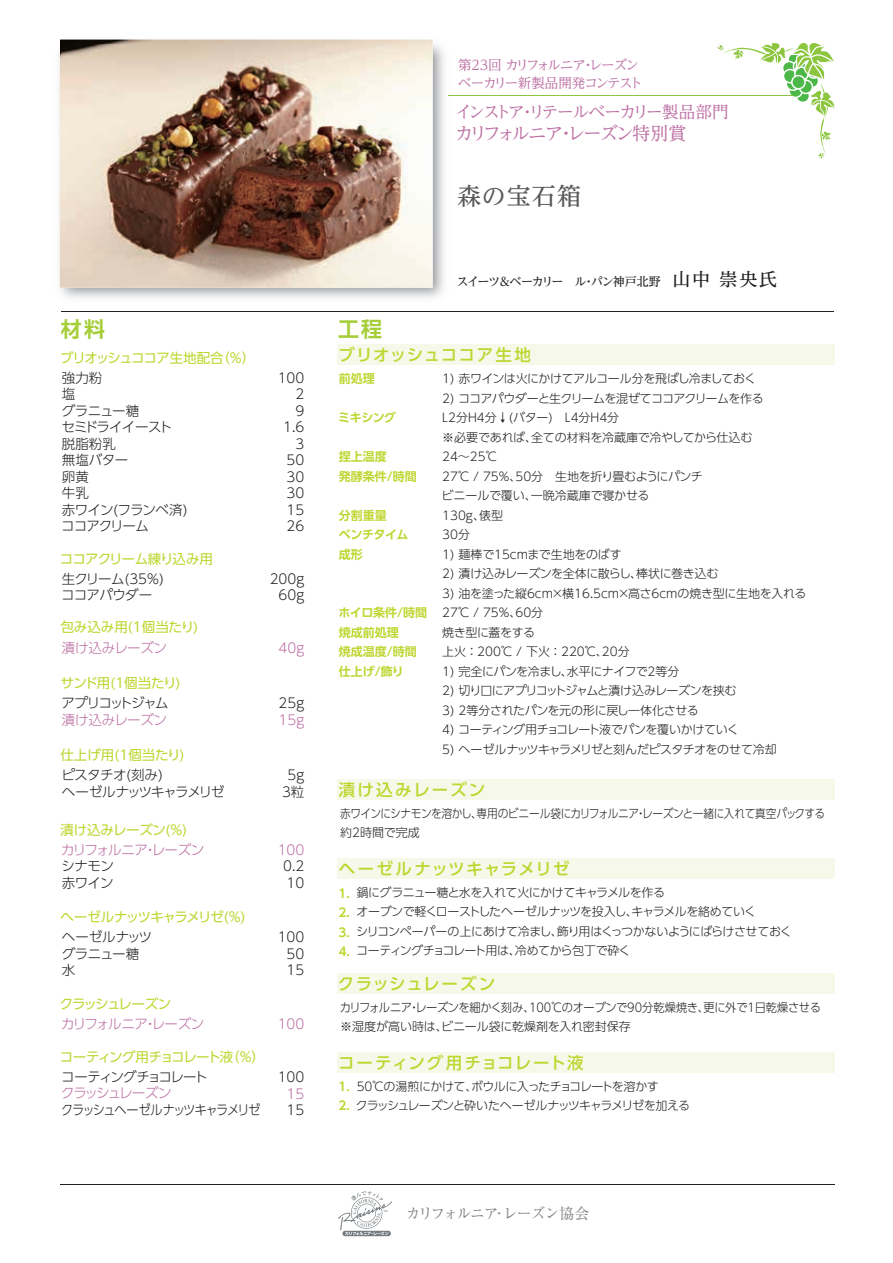
<style>
.page{position:relative;width:893px;height:1263px;background:#fff}
.page>*{position:absolute;margin:0;border:0;box-sizing:border-box;transform-origin:0 0}
.t1{font:500 24px "Reim Yonz Pro";letter-spacing:.04em;color:#57585a}
.t2{font:700 21px "UD Shin Go Pro De";color:#a6ce39}
.t3{font:18px "Reim Yonz Pro";letter-spacing:-.08em;color:#bd6fa4}
.t4{font:500 16.5px "UD Shin Go Pro";letter-spacing:.06em;color:#bed630}
.t5{font:16.5px "Reim Yonz Pro";letter-spacing:-.09em;color:#bd6fa4}
.t6{font:500 16.5px "UD Shin Go Pro";letter-spacing:.085em;color:#bed630}
.t7{font:500 16.5px "UD Shin Go Pro";letter-spacing:.055em;color:#bed630}
.t8{font:500 16.5px "UD Shin Go Pro";letter-spacing:.14em;color:#bed630}
.t9{font:15px "A TTC Ryumin Regular";letter-spacing:-.075em;color:#808285}
.t10{font:300 13.5px/16.5px "UD Shin Go Pro";letter-spacing:-.045em;color:#231f20}
.t11{font:13.5px/18px "Reim Yonz Pro";letter-spacing:-.085em;color:#bd6fa4}
.t12{font:300 13.5px "UD Shin Go Pro";letter-spacing:-.035em;color:#bb6da2}
.t13{font:13.5px "UD Shin Go Pro";letter-spacing:-.07em;color:#bed630}
.t14{font:300 13.5px "UD Shin Go Pro";letter-spacing:-.055em;color:#bb6da2}
.t15{font:13.5px "UD Shin Go Pro";color:#bed630}
.t16{font:300 13.5px/16.5px "UD Shin Go Pro";color:#231f20;text-align:right}
.t17{font:300 13.5px "UD Shin Go Pro";letter-spacing:-.115em;color:#231f20;scale:.9 1}
.t18{font:13.5px "UD Shin Go Pro";letter-spacing:-.075em;color:#bed630}
.t19{font:13.5px "UD Shin Go Pro";letter-spacing:-.1em;color:#bed630}
.t20{font:300 13.5px/16.5px "UD Shin Go Pro";letter-spacing:-.02em;color:#231f20}
.t21{font:300 13.5px "UD Shin Go Pro";letter-spacing:-.105em;color:#231f20}
.t22{font:13.5px "UD Shin Go Pro";letter-spacing:-.045em;color:#bed630}
.t23{font:13.5px "UD Shin Go Pro";letter-spacing:-.015em;color:#bed630}
.t24{font:13.5px "UD Shin Go Pro";letter-spacing:-.095em;color:#bed630}
.t25{font:300 13.5px "UD Shin Go Pro";letter-spacing:-.12em;color:#231f20}
.t26{font:300 13.5px "UD Shin Go Pro";letter-spacing:-.105em;color:#bb6da2}
.t27{font:300 12px/19.5px "UD Shin Go Pro";letter-spacing:-.03em;color:#231f20}
.t28{font:300 12px/19.5px "UD Shin Go Pr 6";letter-spacing:-.035em;color:#231f20}
.t29{font:300 12px/19.5px "UD Shin Go Pro";color:#231f20}
.t30{font:300 12px/19.5px "UD Shin Go Pr 6";letter-spacing:-.035em;color:#231f20;scale:.94 1}
.t31{font:300 12px/19.5px "UD Shin Go Pr 6";letter-spacing:-.035em;color:#231f20;scale:.89 1}
.t32{font:700 12px/19.5px "UD Shin Go Pro De";color:#bed630}
.t33{font:300 12px "UD Shin Go Pro";letter-spacing:-.065em;color:#231f20}
.t34{font:500 12px "Reim Yonz Pro";letter-spacing:-.095em;color:#231f20}
.t35{font:700 12px/19.5px "UD Shin Go Pro De";letter-spacing:-.02em;color:#bed630}
.t36{font:700 12px/19.5px "UD Shin Go Pr 6 De";color:#bed630;text-align:justify}
.s1{font-size:18px}
</style>
<div class="page">
<hr style="left:60px;top:1184px;width:774px;height:1px;background:#231f20">
<hr style="left:61px;top:312px;width:773px;height:1px;background:#231f20">
<svg style="left:716px;top:42px;width:119px;height:117px"></svg>
<img style="left:59px;top:39px;width:390px;height:259px">
<hr style="left:449px;top:95px;width:344px;height:1px;background:#8bc63e">
<svg style="left:338px;top:1191px;width:54px;height:45px"></svg>
<div style="left:337px;top:344px;width:497px;height:21px;background:#f6f9e9"></div>
<div style="left:337px;top:779px;width:497px;height:21px;background:#f6f9e9"></div>
<div style="left:337px;top:973px;width:497px;height:21px;background:#f6f9e9"></div>
<img style="left:60px;top:40px;width:373px;height:248px">
<img style="left:61px;top:45px;width:368px;height:239px">
<div style="left:337px;top:858px;width:497px;height:21px;background:#f6f9e9"></div>
<div style="left:337px;top:1052px;width:497px;height:21px;background:#f6f9e9"></div>
<p class="t11" style="left:458px;top:56px;width:186px">第23回 カリフォルニア・レーズンベーカリー新製品開発コンテスト</p>
<h3 class="t5" style="left:455px;top:98px;width:275px">インストア・リテールベーカリー製品部門</h3>
<h3 class="t3" style="left:455px;top:118px;width:233px">カリフォルニア・レーズン特別賞</h3>
<h1 class="t1" style="left:457px;top:176px;width:126px">森の宝石箱</h1>
<h2 class="t2" style="left:61px;top:312px;width:46px">材料</h2>
<h2 class="t2" style="left:338px;top:312px;width:46px">工程</h2>
<p class="t34" style="left:456px;top:272px;width:322px">スイーツ&amp;ベーカリー　ル・パン神戸北野 <span class="s1">山中 崇央氏</span></p>
<p class="t18" style="left:60px;top:347px;width:197px">ブリオッシュココア生地配合（%）</p>
<p class="t10" style="left:61px;top:369px;width:128px">強力粉<br>塩<br>グラニュー糖<br>セミドライイースト脱脂粉乳<br>無塩バター<br>卵黄<br>牛乳<br>赤ワイン(フランベ済)ココアクリーム</p>
<p class="t16" style="left:278px;top:369px;width:28px">100<br>2<br>9<br>1.6<br>3<br>50<br>30<br>30<br>15<br>26</p>
<p class="t13" style="left:60px;top:547px;width:155px">ココアクリーム練り込み用</p>
<p class="t10" style="left:61px;top:570px;width:104px">生クリーム(35%)ココアパウダー</p>
<p class="t10" style="left:270px;top:570px;width:36px;text-align:right">200g<br>60g</p>
<p class="t15" style="left:60px;top:616px;width:139px">包み込み用(1個当たり)</p>
<p class="t12" style="left:62px;top:636px;width:107px">漬け込みレーズン</p>
<p class="t12" style="left:279px;top:636px;width:27px">40g</p>
<p class="t22" style="left:60px;top:672px;width:122px">サンド用(1個当たり)</p>
<p class="t25" style="left:62px;top:692px;width:109px">アプリコットジャム</p>
<p class="t12" style="left:62px;top:709px;width:107px">漬け込みレーズン</p>
<p class="t10" style="left:279px;top:695px;width:27px">25g</p>
<p class="t12" style="left:279px;top:709px;width:27px">15g</p>
<p class="t15" style="left:60px;top:744px;width:126px">仕上げ用(1個当たり)</p>
<p class="t10" style="left:61px;top:766px;width:164px">ピスタチオ(刻み)<br>ヘーゼルナッツキャラメリゼ</p>
<p class="t10" style="left:282px;top:766px;width:24px;text-align:center">5g<br>3粒</p>
<p class="t23" style="left:60px;top:818px;width:128px">漬け込みレーズン(%)</p>
<p class="t14" style="left:61px;top:839px;width:145px">カリフォルニア・レーズン</p>
<p class="t10" style="left:61px;top:857px;width:54px">シナモン赤ワイン</p>
<p class="t12" style="left:278px;top:839px;width:28px">100</p>
<p class="t10" style="left:283px;top:857px;width:23px">0.2<br>10</p>
<p class="t19" style="left:60px;top:906px;width:187px">ヘーゼルナッツキャラメリゼ(%)</p>
<p class="t20" style="left:62px;top:928px;width:92px">ヘーゼルナッツグラニュー糖水</p>
<p class="t10" style="left:287px;top:928px;width:19px;text-align:justify;text-indent:-9px">100<br>50<br>15</p>
<p class="t24" style="left:60px;top:993px;width:113px">クラッシュレーズン</p>
<p class="t14" style="left:61px;top:1013px;width:145px">カリフォルニア・レーズン</p>
<p class="t12" style="left:278px;top:1013px;width:28px">100</p>
<p class="t13" style="left:60px;top:1046px;width:207px">コーティング用チョコレート液（%）</p>
<p class="t21" style="left:61px;top:1066px;width:148px">コーティングチョコレート</p>
<p class="t26" style="left:61px;top:1082px;width:112px">クラッシュレーズン</p>
<p class="t17" style="left:61px;top:1099px;width:223px">クラッシュヘーゼルナッツキャラメリゼ</p>
<p class="t10" style="left:278px;top:1068px;width:28px">100</p>
<p class="t12" style="left:287px;top:1082px;width:19px">15</p>
<p class="t10" style="left:287px;top:1101px;width:19px">15</p>
<h3 class="t7" style="left:338px;top:342px;width:194px">ブリオッシュココア生地</h3>
<p class="t32" style="left:339px;top:368px;width:37px">前処理</p>
<p class="t32" style="left:338px;top:407px;width:59px">ミキシング</p>
<p class="t32" style="left:339px;top:446px;width:79px">捏上温度<br>発酵条件/時間</p>
<p class="t35" style="left:339px;top:505px;width:71px">分割重量<br>ベンチタイム成形</p>
<p class="t32" style="left:338px;top:602px;width:90px">ホイロ条件/時間焼成前処理<br>焼成温度/時間仕上げ/飾り</p>
<p class="t27" style="left:442px;top:368px;width:315px">1) 赤ワインは火にかけてアルコール分を飛ばし冷ましておく</p>
<p class="t27" style="left:442px;top:388px;width:324px">2) ココアパウダーと生クリームを混ぜてココアクリームを作る<br>L2分H4分↓(バター)　L4分H4分<br>※必要であれば、全ての材料を冷蔵庫で冷やしてから仕込む<br>24～25℃<br>27℃ / 75%、50分　生地を折り畳むようにパンチ<br>ビニールで覆い、一晩冷蔵庫で寝かせる<br>130g、俵型<br>30分</p>
<p class="t27" style="left:442px;top:544px;width:181px">1) 麺棒で15cmまで生地をのばす</p>
<p class="t27" style="left:442px;top:563px;width:278px">2) 漬け込みレーズンを全体に散らし、棒状に巻き込む</p>
<p class="t29" style="left:442px;top:583px;width:366px">3) 油を塗った縦6cm×横16.5cm×高さ6cmの焼き型に生地を入れる<br>27℃ / 75%、60分<br>焼き型に蓋をする<br>上火 ：200℃ / 下火 ：220℃、20分</p>
<p class="t27" style="left:442px;top:661px;width:239px">1) 完全にパンを冷まし、水平にナイフで2等分</p>
<p class="t33" style="left:442px;top:681px;width:296px">2) 切り口にアプリコットジャムと漬け込みレーズンを挟む</p>
<p class="t27" style="left:442px;top:700px;width:258px">3) 2等分されたパンを元の形に戻し一体化させる</p>
<p class="t27" style="left:442px;top:719px;width:298px">4) コーティング用チョコレート液でパンを覆いかけていく</p>
<p class="t27" style="left:442px;top:739px;width:336px">5) ヘーゼルナッツキャラメリゼと刻んだピスタチオをのせて冷却</p>
<h3 class="t8" style="left:339px;top:777px;width:148px">漬け込みレーズン</h3>
<p class="t31" style="left:340px;top:803px;width:546px">赤ワインにシナモンを溶かし、専用のビニール袋にカリフォルニア・レーズンと一緒に入れて真空パックする約2時間で完成</p>
<h3 class="t4" style="left:339px;top:856px;width:232px">ヘーゼルナッツキャラメリゼ</h3>
<p class="t36" style="left:336px;top:883px;width:15px">１.<br>２.<br>３.<br>4.</p>
<p class="t28" style="left:356px;top:882px;width:437px">鍋にグラニュー糖と水を入れて火にかけてキャラメルを作る<br>オーブンで軽くローストしたヘーゼルナッツを投入し、キャラメルを絡めていく<br>シリコンペーパーの上にあけて冷まし、飾り用はくっつかないようにばらけさせておくコーティングチョコレート用は、冷めてから包丁で砕く</p>
<h3 class="t4" style="left:338px;top:971px;width:159px">クラッシュレーズン</h3>
<p class="t30" style="left:340px;top:997px;width:514px">カリフォルニア・レーズンを細かく刻み、100℃のオーブンで90分乾燥焼き、更に外で1日乾燥させる※湿度が高い時は、ビニール袋に乾燥剤を入れ密封保存</p>
<h3 class="t6" style="left:338px;top:1050px;width:247px">コーティング用チョコレート液</h3>
<p class="t36" style="left:336px;top:1076px;width:15px">１.<br>２.</p>
<p class="t28" style="left:356px;top:1076px;width:336px">50℃の湯煎にかけて、ボウルに入ったチョコレートを溶かす<br>クラッシュレーズンと砕いたヘーゼルナッツキャラメリゼを加える</p>
<p class="t9" style="left:406px;top:1201px;width:185px">カリフォルニア･レーズン協会</p>
</div>
